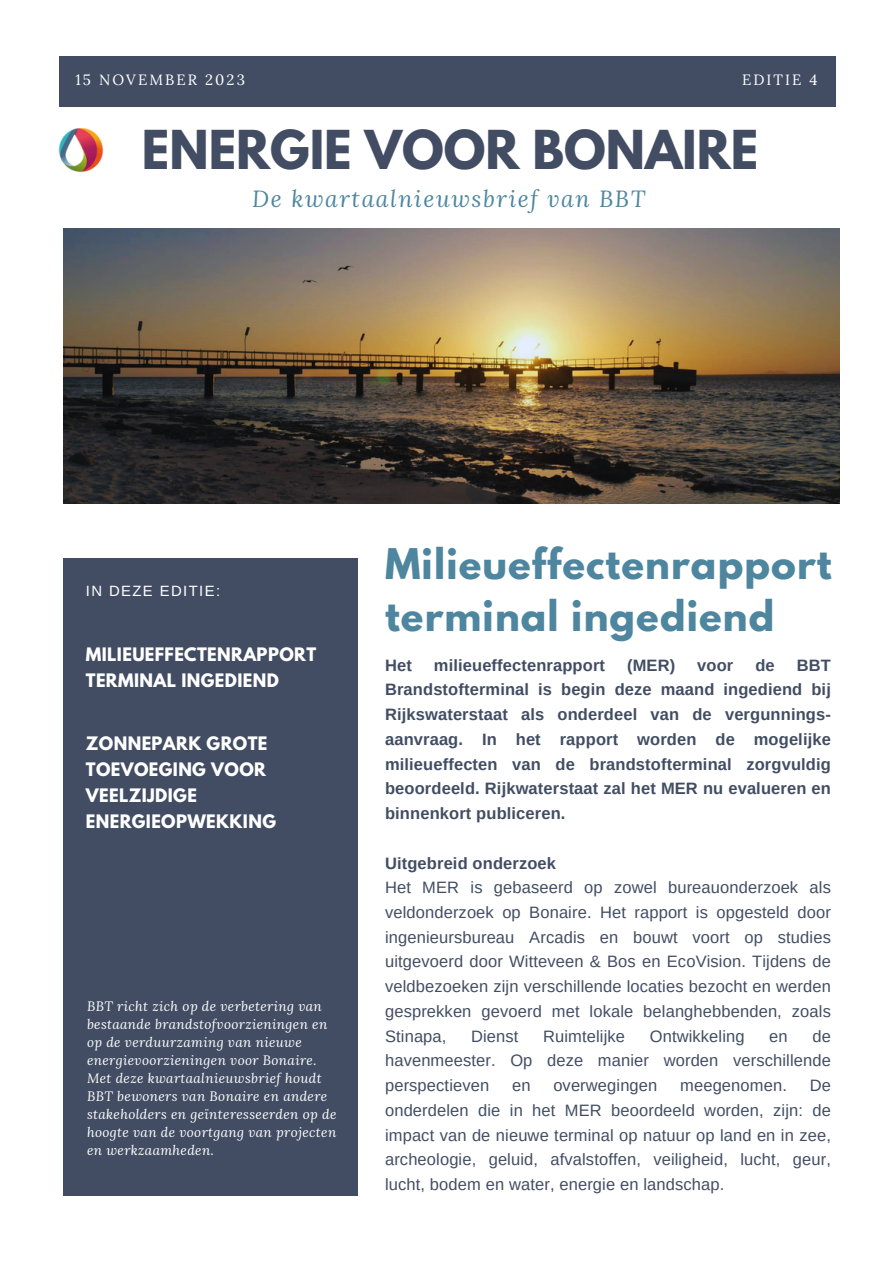
<style>
.page{position:relative;width:893px;height:1264px;background:#fff}
.page>*{position:absolute;margin:0;border:0;box-sizing:border-box;transform-origin:0 0}
.t1{font:700 47.55px "League Spartan";color:#424d63}
.t2{font:700 37.5px/51.8px "League Spartan";letter-spacing:.03em;color:#4e869f}
.t3{font:italic 23.1px "Lora";letter-spacing:.07em;color:#4e869f}
.t4{font:16.5px/24.8px "Arimo";letter-spacing:.01em;color:#424d63;text-align:justify}
.t5{font:700 16.5px/24.8px "Arimo";letter-spacing:.01em;color:#424d63;text-align:justify}
.t6{font:700 16.5px/25.8px "League Spartan";letter-spacing:.025em;color:#fff}
.t7{font:14.85px "Lora";letter-spacing:.14em;color:#fff}
.t8{font:14.85px "Arimo";letter-spacing:.095em;color:#fff}
.t9{font:italic 13.5px/18px "Lora";letter-spacing:.025em;color:#fff}
</style>
<div class="page">
<div style="left:59px;top:56px;width:776px;height:51px;background:#424d63"></div>
<div style="left:63px;top:559px;width:294px;height:636px;background:#424d63"></div>
<img style="left:63px;top:228px;width:776px;height:275px">
<img style="left:58px;top:129px;width:46px;height:44px">
<p class="t7" style="left:75px;top:70px;width:171px">15 NOVEMBER 2023</p>
<p class="t7" style="left:742px;top:70px;width:77px">EDITIE 4</p>
<p class="t1" style="left:142px;top:126px;width:618px">ENERGIE VOOR BONAIRE</p>
<p class="t3" style="left:252px;top:183px;width:395px">De kwartaalnieuwsbrief van BBT</p>
<p class="t8" style="left:86px;top:582px;width:136px">IN DEZE EDITIE:</p>
<p class="t6" style="left:86px;top:643px;width:232px">MILIEUEFFECTENRAPPORT<br>TERMINAL INGEDIEND</p>
<p class="t6" style="left:86px;top:732px;width:192px">ZONNEPARK GROTE<br>TOEVOEGING VOOR<br>VEELZIJDIGE<br>ENERGIEOPWEKKING</p>
<p class="t9" style="left:87px;top:996px;width:251px">BBT richt zich op de verbetering van bestaande brandstofvoorzieningen en op de verduurzaming van nieuwe energievoorzieningen voor Bonaire.<br>Met deze kwartaalnieuwsbrief houdt BBT bewoners van Bonaire en andere stakeholders en geïnteresseerden op de hoogte van de voortgang van projecten en werkzaamheden.</p>
<p class="t2" style="left:385px;top:543px;width:448px">Milieueffectenrapport terminal ingediend</p>
<p class="t5" style="left:385px;top:652px;width:28px">Het</p>
<p class="t5" style="left:434px;top:652px;width:173px">milieueffectenrapport</p>
<p class="t5" style="left:627px;top:652px;width:50px">(MER)</p>
<p class="t5" style="left:697px;top:652px;width:38px">voor</p>
<p class="t5" style="left:755px;top:652px;width:21px">de</p>
<p class="t5" style="left:385px;top:652px;width:447px;text-indent:411px">BBT Brandstofterminal is begin deze maand ingediend bij Rijkswaterstaat als onderdeel van de vergunnings&shy;aanvraag. In het rapport worden de mogelijke milieueffecten van de brandstofterminal zorgvuldig beoordeeld. Rijkwaterstaat zal het MER nu evalueren en binnenkort publiceren.</p>
<p class="t5" style="left:385px;top:850px;width:172px">Uitgebreid onderzoek</p>
<p class="t4" style="left:385px;top:875px;width:447px">Het MER is gebaseerd op zowel bureauonderzoek als veldonderzoek op Bonaire. Het rapport is opgesteld door ingenieursbureau Arcadis en bouwt voort op studies uitgevoerd door Witteveen &amp; Bos en EcoVision. Tijdens de veldbezoeken zijn verschillende locaties bezocht en werden gesprekken gevoerd met lokale belanghebbenden, zoals Stinapa,</p>
<p class="t4" style="left:385px;top:1023px;width:447px;text-indent:427px">de havenmeester. Op deze manier worden verschillende perspectieven</p>
<p class="t4" style="left:471px;top:1023px;width:49px">Dienst</p>
<p class="t4" style="left:543px;top:1023px;width:83px">Ruimtelijke</p>
<p class="t4" style="left:649px;top:1023px;width:96px">Ontwikkeling</p>
<p class="t4" style="left:769px;top:1023px;width:20px">en</p>
<p class="t4" style="left:512px;top:1073px;width:20px">en</p>
<p class="t4" style="left:553px;top:1073px;width:106px">overwegingen</p>
<p class="t4" style="left:680px;top:1073px;width:108px">meegenomen.</p>
<p class="t4" style="left:385px;top:1073px;width:447px;text-indent:424px">De onderdelen die in het MER beoordeeld worden, zijn: de impact van de nieuwe terminal op natuur op land en in zee, archeologie, geluid, afvalstoffen, veiligheid, lucht, geur, lucht, bodem en water, energie en landschap.</p>
</div>
